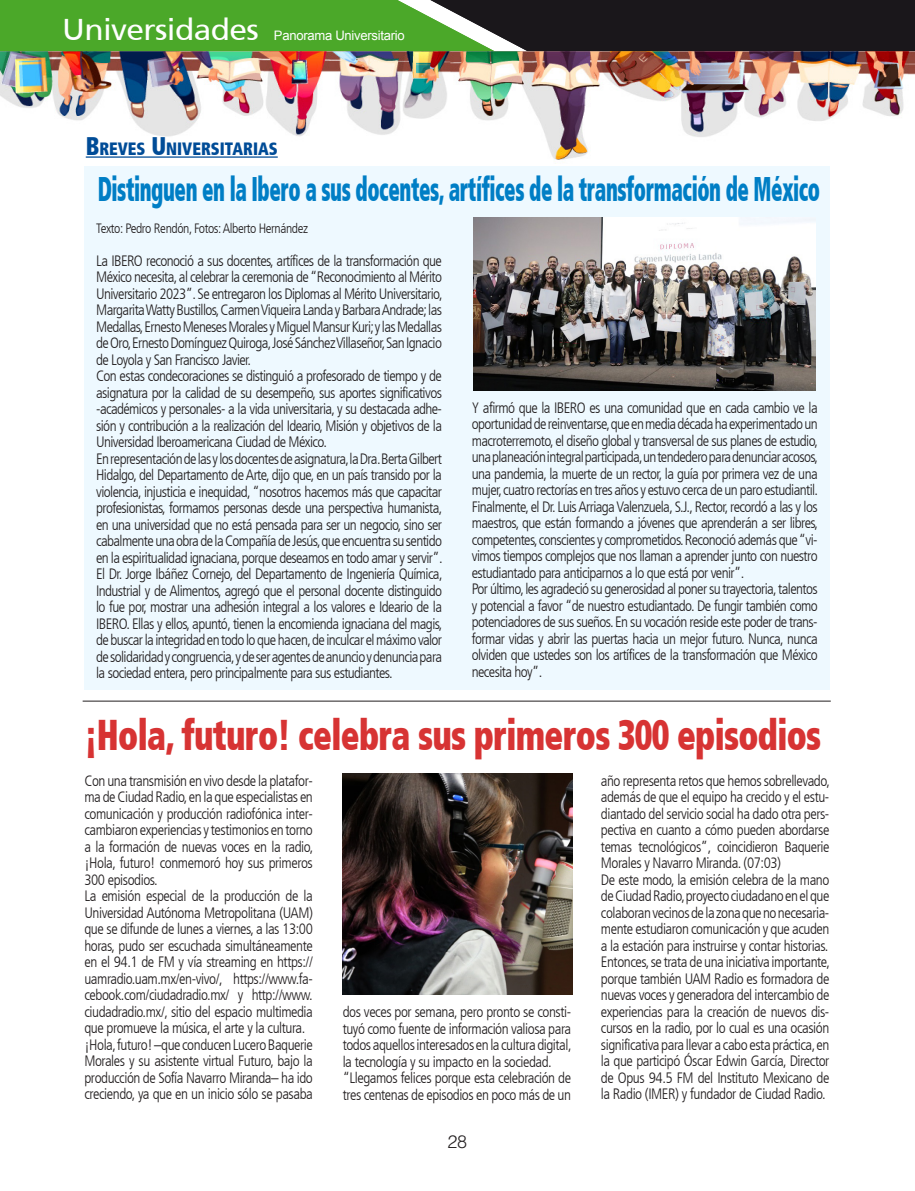
<style>
.page{position:relative;width:915px;height:1191px;background:#fff}
.page>*{position:absolute;margin:0;border:0;box-sizing:border-box;transform-origin:0 0}
.t1{font:900 condensed 42.9px "Frutiger";letter-spacing:-.02em;color:#d73333;scale:.79 1}
.t2{font:900 condensed 34.05px "Frutiger";letter-spacing:-.02em;color:#007ec5;scale:.61 1}
.t3{font:30px "Frutiger SAIN Rmv 1 Roman";letter-spacing:-.02em;color:#fff;scale:1.06 1}
.t4{font:300 18px "Helvetica LT Std";color:#231f20}
.t5{font:900 condensed 17.7px "Frutiger";color:#004c97;scale:.9 1}
.t6{font:300 condensed 15px/16.5px "Frutiger LT";letter-spacing:-.04em;color:#231f20}
.t7{font:300 condensed 13.5px "Frutiger LT";letter-spacing:-.03em;color:#231f20}
.t8{font:13.05px "Arial";letter-spacing:-.02em;color:#fff}
.s1{font-size:25.35px}
</style>
<div class="page">
<hr style="left:83px;top:700px;width:747px;height:1px;background:#231f20">
<img style="left:0;top:51px;width:914px;height:122px">
<div style="left:84px;top:166px;width:745px;height:523px;background:#eef9ff"></div>
<img style="left:473px;top:217px;width:342px;height:173px">
<img style="left:342px;top:774px;width:230px;height:221px">
<svg style="left:0;top:0;width:914px;height:51px;background:#3a6529"></svg>
<hr style="left:86px;top:156px;width:191px;height:2px;background:#004c97">
<h3 class="t3" style="left:62px;top:12px;width:187px">Universidades</h3>
<p class="t8" style="left:274px;top:27px;width:132px">Panorama Universitario</p>
<p class="t5" style="left:86px;top:138px;width:215px"><span class="s1">B</span>REVES <span class="s1">U</span>NIVERSITARIAS</p>
<h2 class="t2" style="left:98px;top:168px;width:1185px">Distinguen en la Ibero a sus docentes, artífices de la transformación de México</h2>
<p class="t7" style="left:96px;top:220px;width:213px">Texto: Pedro Rendón, Fotos: Alberto Hernández</p>
<p class="t6" style="left:96px;top:253px;width:348px">La IBERO reconoció a sus docentes, artífices de la transformación que México necesita, al celebrar la ceremonia de “Reconocimiento al Mérito Universitario 2023”. Se entregaron los Diplomas al Mérito Universitario, Margarita Watty Bustillos, Carmen Viqueira Landa y Barbara Andrade; las Medallas, Ernesto Meneses Morales y Miguel Mansur Kuri; y las Medallas de Oro, Ernesto Domínguez Quiroga, José Sánchez Villaseñor, San Ignacio de Loyola y San Francisco Javier.<br>Con estas condecoraciones se distinguió a profesorado de tiempo y de asignatura por la calidad de su desempeño, sus aportes significativos -académicos y personales- a la vida universitaria, y su destacada adhe&shy;sión y contribución a la realización del Ideario, Misión y objetivos de la Universidad Iberoamericana Ciudad de México.<br>En representación de las y los docentes de asignatura, la Dra. Berta Gilbert Hidalgo, del Departamento de Arte, dijo que, en un país transido por la violencia, injusticia e inequidad, “nosotros hacemos más que capacitar profesionistas, formamos personas desde una perspectiva humanista, en una universidad que no está pensada para ser un negocio, sino ser cabalmente una obra de la Compañía de Jesús, que encuentra su sentido en la espiritualidad ignaciana, porque deseamos en todo amar y servir”.<br>El Dr. Jorge Ibáñez Cornejo, del Departamento de Ingeniería Química, Industrial y de Alimentos, agregó que el personal docente distinguido lo fue por, mostrar una adhesión integral a los valores e Ideario de la IBERO. Ellas y ellos, apuntó, tienen la encomienda ignaciana del magis, de buscar la integridad en todo lo que hacen, de inculcar el máximo valor de solidaridad y congruencia, y de ser agentes de anuncio y denuncia para la sociedad entera, pero principalmente para sus estudiantes.</p>
<p class="t6" style="left:471px;top:400px;width:348px">Y afirmó que la IBERO es una comunidad que en cada cambio ve la oportunidad dereinventarse, que en media década ha experimentado un macroterremoto, el diseño global y transversal de sus planes de estudio, una planeación integral participada, un tendedero para denunciar acosos, una pandemia, la muerte de un rector, la guía por primera vez de una mujer, cuatro rectorías en tres años y estuvo cerca de un paro estudiantil.<br>Finalmente, el Dr. Luis Arriaga Valenzuela, S.J., Rector, recordó a las y los maestros, que están formando a jóvenes que aprenderán a ser libres, competentes, conscientes y comprometidos. Reconoció además que “vi&shy;vimos tiempos complejos que nos llaman a aprender junto con nuestro estudiantado para anticiparnos a lo que está por venir”.<br>Por último, les agradeció su generosidad al poner su trayectoria, talentos y potencial a favor “de nuestro estudiantado. De fungir también como potenciadores de sus sueños. En su vocación reside este poder de trans&shy;formar vidas y abrir las puertas hacia un mejor futuro. Nunca, nunca olviden que ustedes son los artífices de la transformación que México necesita hoy”.</p>
<h1 class="t1" style="left:84px;top:709px;width:933px">¡Hola, futuro! celebra sus primeros 300 episodios</h1>
<p class="t6" style="left:84px;top:772px;width:230px">Con una transmisión en vivo desde la platafor&shy;ma de Ciudad Radio, en la que especialistas en comunicación y producción radiofónica inter&shy;cambiaron experiencias y testimonios en torno a la formación de nuevas voces en la radio, ¡Hola, futuro! conmemoró hoy sus primeros 300 episodios.<br>La emisión especial de la producción de la Universidad Autónoma Metropolitana (UAM) que se difunde de lunes a viernes, a las 13:00 horas, pudo ser escuchada simultáneamente en el 94.1 de FM y vía streaming en https:// uamradio.uam.mx/en-vivo/, https://www.fa&shy;cebook.com/ciudadradio.mx/ y http://www. ciudadradio.mx/, sitio del espacio multimedia que promueve la música, el arte y la cultura. ¡Hola, futuro! –que conducen Lucero Baquerie Morales y su asistente virtual Futuro, bajo la producción de Sofía Navarro Miranda– ha ido creciendo, ya que en un inicio sólo se pasaba</p>
<p class="t6" style="left:600px;top:772px;width:230px">año representa retos que hemos sobrellevado, además de que el equipo ha crecido y el estu&shy;diantado del servicio social ha dado otra pers&shy;pectiva en cuanto a cómo pueden abordarse temas tecnológicos”, coincidieron Baquerie Morales y Navarro Miranda. (07:03)<br>De este modo, la emisión celebra de la mano de Ciudad Radio, proyecto ciudadano en el que colaboran vecinos de la zona que no necesaria&shy;mente estudiaron comunicación y que acuden a la estación para instruirse y contar historias.<br>Entonces, se trata de una iniciativa importante, porque también UAM Radio es formadora de nuevas voces y generadora del intercambio de experiencias para la creación de nuevos dis&shy;cursos en la radio, por lo cual es una ocasión significativa para llevar a cabo esta práctica, en la que participó Óscar Edwin García, Director de Opus 94.5 FM del Instituto Mexicano de la Radio (IMER) y fundador de Ciudad Radio.</p>
<p class="t6" style="left:342px;top:1003px;width:230px">dos veces por semana, pero pronto se consti&shy;tuyó como fuente de información valiosa para todos aquellos interesados en la cultura digital, la tecnología y su impacto en la sociedad. “Llegamos felices porque esta celebración de tres centenas de episodios en poco más de un</p>
<p class="t4" style="left:447px;top:1130px;width:21px">28</p>
</div>
